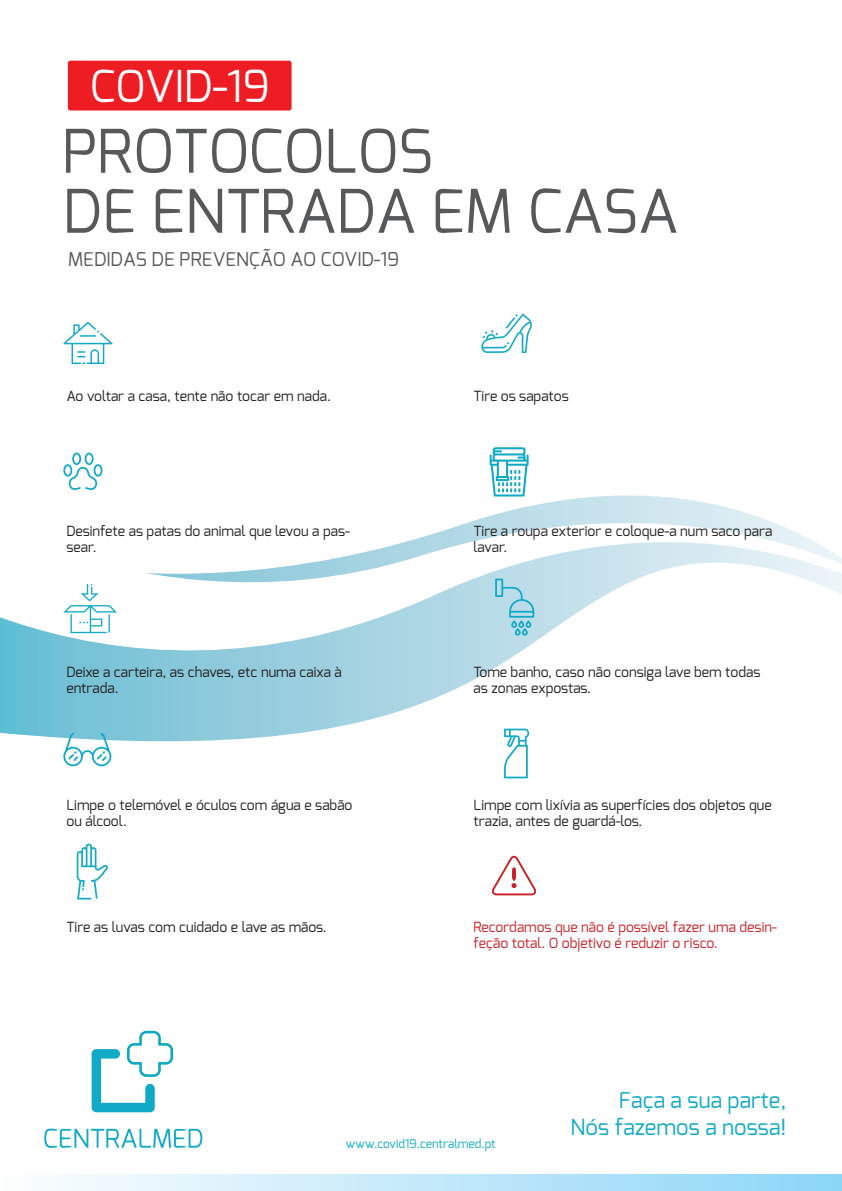
<style>
.page{position:relative;width:842px;height:1191px;background:#fff}
.page>*{position:absolute;margin:0;border:0;box-sizing:border-box;transform-origin:0 0}
.t1{font:60px/60px "Exo";color:#57585a}
.t2{font:43.8px "Exo";color:#fff}
.t3{font:22px/26.4px "Exo";color:#10aac7;text-align:right}
.t4{font:19px "Exo";color:#57585a}
.t5{font:14px/15.5px "Exo";color:#231f20}
.t6{font:14px/15.5px "Exo";color:#c82026}
.t7{font:12px "Exo";color:#10aac7}
</style>
<div class="page">
<svg style="left:0;top:455px;width:842px;height:287px"></svg>
<div style="left:68px;top:61px;width:224px;height:49px;background:#ee1d23;border-radius:3px"></div>
<svg style="left:44px;top:1128px;width:158px;height:19px"></svg>
<svg style="left:92px;top:1030px;width:81px;height:82px"></svg>
<div style="left:0;top:1174px;width:842px;height:17px;background:linear-gradient(to right,#fdfdfe,#8cd6f7)"></div>
<svg style="left:63px;top:732px;width:48px;height:34px"></svg>
<svg style="left:63px;top:452px;width:39px;height:38px"></svg>
<svg style="left:495px;top:578px;width:39px;height:57px;background:#9bd3e2"></svg>
<svg style="left:63px;top:322px;width:49px;height:42px"></svg>
<svg style="left:481px;top:313px;width:51px;height:40px"></svg>
<svg style="left:77px;top:843px;width:31px;height:56px"></svg>
<svg style="left:490px;top:447px;width:39px;height:49px"></svg>
<svg style="left:63px;top:584px;width:54px;height:49px"></svg>
<svg style="left:492px;top:855px;width:44px;height:40px"></svg>
<svg style="left:504px;top:728px;width:25px;height:50px"></svg>
<h2 class="t2" style="left:90px;top:58px;width:181px">COVID-19</h2>
<h1 class="t1" style="left:62px;top:121px;width:617px">PROTOCOLOS<br>DE ENTRADA EM CASA</h1>
<h3 class="t4" style="left:68px;top:247px;width:333px">MEDIDAS DE PREVENÇÃO AO COVID-19</h3>
<p class="t5" style="left:66px;top:388px;width:266px">Ao voltar a casa, tente não tocar em nada.</p>
<p class="t5" style="left:473px;top:388px;width:97px">Tire os sapatos</p>
<p class="t5" style="left:66px;top:523px;width:285px">Desinfete as patas do animal que levou a pas&shy;sear.</p>
<p class="t5" style="left:473px;top:523px;width:300px">Tire a roupa exterior e coloque-a num saco para lavar.</p>
<p class="t5" style="left:66px;top:664px;width:277px">Deixe a carteira, as chaves, etc numa caixa à entrada.</p>
<p class="t5" style="left:473px;top:664px;width:288px">Tome banho, caso não consiga lave bem todas as zonas expostas.</p>
<p class="t5" style="left:66px;top:797px;width:288px">Limpe o telemóvel e óculos com água e sabão ou álcool.</p>
<p class="t5" style="left:473px;top:797px;width:300px">Limpe com lixívia as superfícies dos objetos que trazia, antes de guardá-los.</p>
<p class="t5" style="left:66px;top:919px;width:262px">Tire as luvas com cuidado e lave as mãos.</p>
<p class="t6" style="left:473px;top:919px;width:305px">Recordamos que não é possível fazer uma desin&shy;feção total. O objetivo é reduzir o risco.</p>
<p class="t7" style="left:346px;top:1135px;width:151px">www.covid19.centralmed.pt</p>
<h3 class="t3" style="left:571px;top:1087px;width:217px">Faça a sua parte,<br>Nós fazemos a nossa!</h3>
</div>
